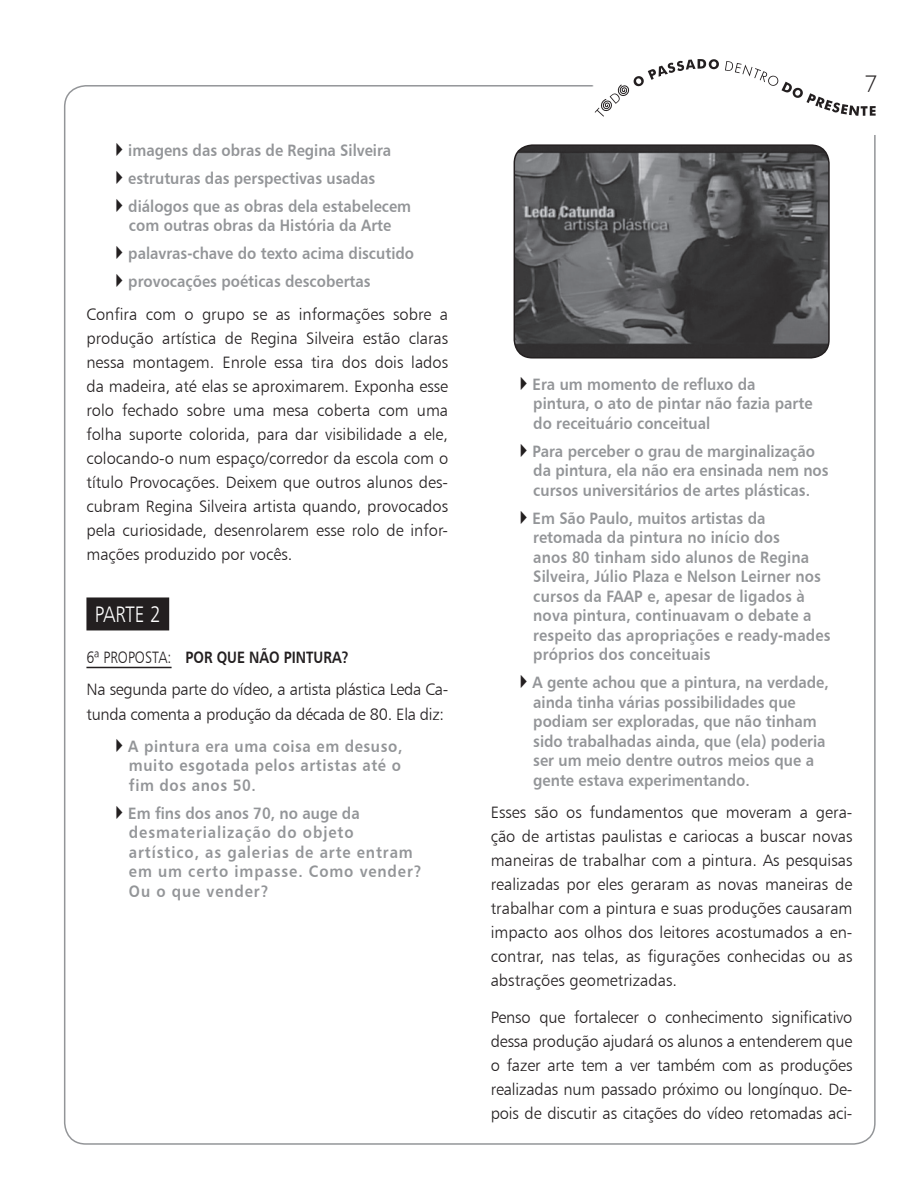
<style>
.page{position:relative;width:918px;height:1188px;background:#fff}
.page>*{position:absolute;margin:0;border:0;box-sizing:border-box;transform-origin:0 0}
.t1{font:300 24px "Humanist 521 BT";color:#231f20}
.t2{font:22.5px "Humanist 777 BT Light B";color:#fff;scale:.85 1}
.t3{font:16.5px/24px "Humanist 777 BT Light B";letter-spacing:-.01em;color:#231f20;text-align:justify}
.t4{font:16.5px/19.5px "Humanist 777 BT Bold B";color:#939598;scale:.9 1}
.t5{font:16.5px/19.5px "Humanist 777 BT Bold B";letter-spacing:.06em;color:#939598;scale:.9 1}
.t6{font:16.5px "Humanist 777 BT Bold B";color:#231f20;scale:.85 1}
.s1{color:#231f20}
.s2{font-family:"Humanist 777 BT Light B"}
</style>
<div class="page">
<svg style="left:593px;top:59px;width:283px;height:58px"></svg>
<div style="left:86px;top:597px;width:83px;height:33px;background:#231f20"></div>
<hr style="left:86px;top:667px;width:86px;height:1px;background:#231f20">
<img style="left:514px;top:147px;width:313px;height:211px">
<div style="left:514px;top:144px;width:316px;height:215px;border:2px solid #231f20;border-radius:18px"></div>
<p class="t4" style="left:109px;top:140px;width:315px"><span class="s1">✔</span>imagens das obras de Regina Silveira</p>
<p class="t4" style="left:109px;top:168px;width:297px"><span class="s1">✔</span>estruturas das perspectivas usadas</p>
<p class="t4" style="left:109px;top:196px;width:337px;text-align:center"><span class="s1">✔</span>diálogos que as obras dela estabelecem com outras obras da História da Arte</p>
<p class="t4" style="left:109px;top:243px;width:340px"><span class="s1">✔</span>palavras-chave do texto acima discutido</p>
<p class="t4" style="left:109px;top:271px;width:292px"><span class="s1">✔</span>provocações poéticas descobertas</p>
<p class="t3" style="left:86px;top:302px;width:363px">Confira com o grupo se as informações sobre a produção artística de Regina Silveira estão claras nessa montagem. Enrole essa tira dos dois lados da madeira, até elas se aproximarem. Exponha esse rolo fechado sobre uma mesa coberta com uma folha suporte colorida, para dar visibilidade a ele, colocando-o num espaço/corredor da escola com o título Provocações. Deixem que outros alunos des&shy;cubram Regina Silveira artista quando, provocados pela curiosidade, desenrolarem esse rolo de infor&shy;mações produzido por vocês.</p>
<h2 class="t2" style="left:95px;top:600px;width:79px">PARTE 2</h2>
<p class="t6" style="left:86px;top:647px;width:310px"><span class="s2">6ª PROPOSTA:</span> POR QUE NÃO PINTURA?</p>
<p class="t3" style="left:86px;top:678px;width:363px">Na segunda parte do vídeo, a artista plástica Leda Ca&shy;tunda comenta a produção da década de 80. Ela diz:</p>
<p class="t4" style="left:129px;top:736px;width:305px;text-align:justify;text-indent:-20px"><span class="s1">✔</span>A pintura era uma coisa em desuso, muito esgotada pelos artistas até o fim dos anos 50.</p>
<p class="t5" style="left:129px;top:803px;width:327px;text-indent:-20px"><span class="s1">✔</span>Em fins dos anos 70, no auge da desmaterialização do objeto artístico, as galerias de arte entram em um certo impasse. Como vender?<br>Ou o que vender?</p>
<h1 class="t1" style="left:865px;top:69px;width:14px">7</h1>
<p class="t4" style="left:533px;top:374px;width:312px;text-indent:-20px"><span class="s1">✔</span>Era um momento de refluxo da pintura, o ato de pintar não fazia parte do receituário conceitual</p>
<p class="t4" style="left:533px;top:441px;width:330px;text-indent:-20px"><span class="s1">✔</span>Para perceber o grau de marginalização da pintura, ela não era ensinada nem nos cursos universitários de artes plásticas.</p>
<p class="t4" style="left:533px;top:508px;width:332px;text-indent:-20px"><span class="s1">✔</span>Em São Paulo, muitos artistas da retomada da pintura no início dos<br>anos 80 tinham sido alunos de Regina Silveira, Júlio Plaza e Nelson Leirner nos cursos da FAAP e, apesar de ligados à nova pintura, continuavam o debate a respeito das apropriações e ready-mades próprios dos conceituais</p>
<p class="t4" style="left:533px;top:672px;width:330px;text-indent:-20px"><span class="s1">✔</span>A gente achou que a pintura, na verdade, ainda tinha várias possibilidades que podiam ser exploradas, que não tinham sido trabalhadas ainda, que (ela) poderia ser um meio dentre outros meios que a gente estava experimentando.</p>
<p class="t3" style="left:491px;top:800px;width:363px">Esses são os fundamentos que moveram a gera&shy;ção de artistas paulistas e cariocas a buscar novas maneiras de trabalhar com a pintura. As pesquisas realizadas por eles geraram as novas maneiras de trabalhar com a pintura e suas produções causaram impacto aos olhos dos leitores acostumados a en&shy;contrar, nas telas, as figurações conhecidas ou as abstrações geometrizadas.</p>
<p class="t3" style="left:491px;top:1005px;width:363px">Penso que fortalecer o conhecimento significativo dessa produção ajudará os alunos a entenderem que o fazer arte tem a ver também com as produções realizadas num passado próximo ou longínquo. De&shy;pois de discutir as citações do vídeo retomadas aci-</p>
</div>
